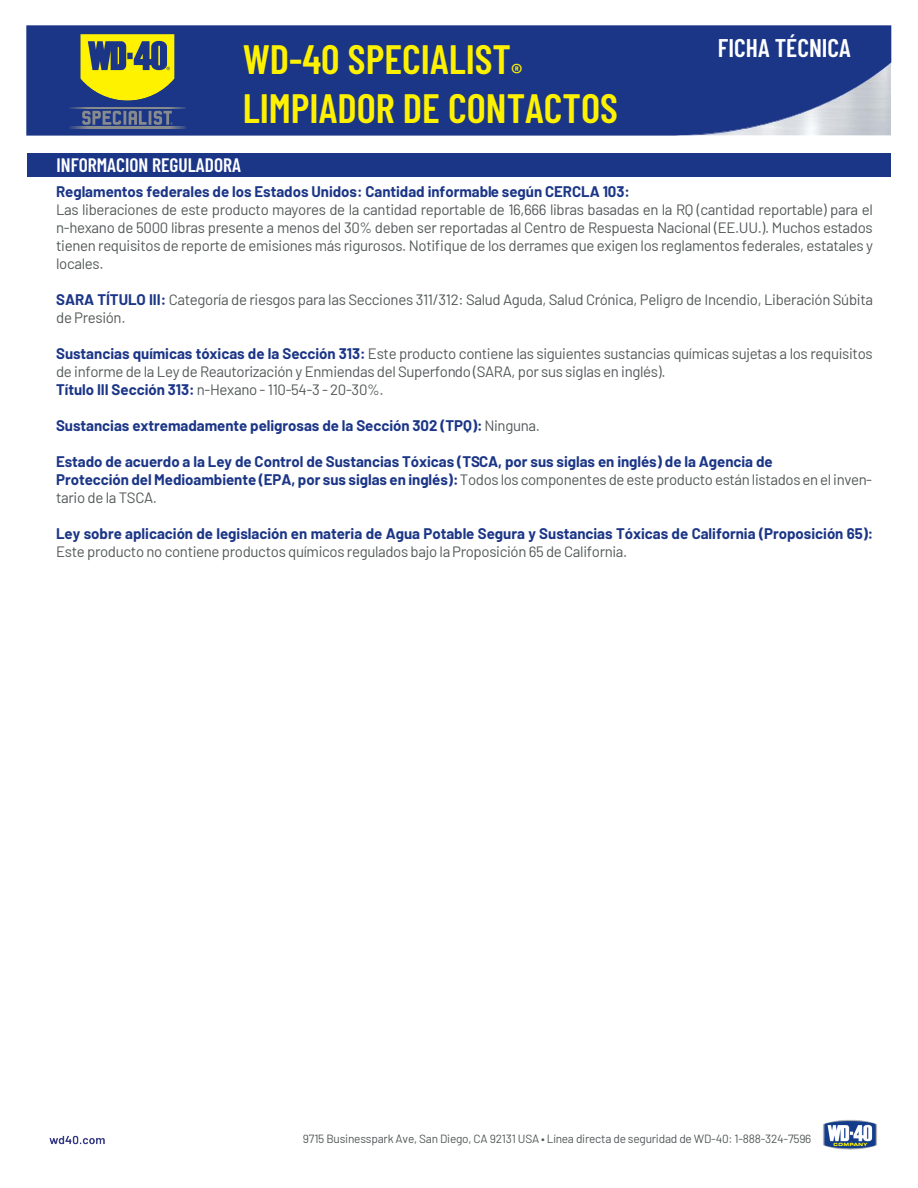
<style>
.page{position:relative;width:918px;height:1188px;background:#fff}
.page>*{position:absolute;margin:0;border:0;box-sizing:border-box;transform-origin:0 0}
.t1{font:600 40.95px/49.1px "Barlow Condensed";color:#fff200}
.t2{font:600 25.5px "Barlow Condensed";color:#fff}
.t3{font:600 24.6px "Barlow Condensed";color:#fff200}
.t4{font:600 19.5px "Barlow Condensed";color:#fff}
.t5{font:15px/18px "Barlow";letter-spacing:-.025em;color:#545859}
.t6{font:700 15px/18px "Barlow";letter-spacing:-.005em;color:#1c3687}
.t7{font:12px "Barlow Condensed";letter-spacing:-.005em;color:#777a7d}
.t8{font:11.85px "Barlow";letter-spacing:-.02em;color:#545859}
.s1{font-weight:700;color:#1c3687}
.s2{font-weight:400;color:#545859}
.s3{font-family:"Calibri"}
</style>
<div class="page">
<svg style="left:26px;top:25px;width:865px;height:111px;background:#28408c"></svg>
<svg style="left:78px;top:32px;width:99px;height:71px;background:#999d3c"></svg>
<svg style="left:69px;top:127px;width:117px;height:1px"></svg>
<svg style="left:69px;top:108px;width:117px;height:1px"></svg>
<svg style="left:82px;top:111px;width:91px;height:14px"></svg>
<div style="left:27px;top:154px;width:864px;height:23px;background:#1c3687"></div>
<img style="left:49px;top:1120px;width:828px;height:30px">
<h1 class="t1" style="left:243px;top:32px;width:377px">WD-40 SPECIALIST<br>LIMPIADOR DE CONTACTOS</h1>
<h3 class="t3" style="left:511px;top:55px;width:12px">®</h3>
<h3 class="t4" style="left:57px;top:152px;width:186px">INFORMACION REGULADORA</h3>
<h2 class="t2" style="left:718px;top:30px;width:135px">FICHA TÉCNICA</h2>
<p class="t6" style="left:56px;top:182px;width:575px">Reglamentos federales de los Estados Unidos: Cantidad informable según CERCLA 103:</p>
<p class="t5" style="left:56px;top:200px;width:819px;text-align:justify">Las liberaciones de este producto mayores de la cantidad reportable de 16,666 libras basadas en la RQ (cantidad reportable) para el n-hexano de 5000 libras presente a menos del 30% deben ser reportadas al Centro de Respuesta Nacional (EE.UU.). Muchos estados tienen requisitos de reporte de emisiones más rigurosos. Notifique de los derrames que exigen los reglamentos federales, estatales y locales.</p>
<p class="t5" style="left:56px;top:290px;width:818px"><span class="s1">SARA TÍTULO III:</span> Categoría de riesgos para las Secciones 311/312: Salud Aguda, Salud Crónica, Peligro de Incendio, Liberación Súbita de Presión.</p>
<p class="t5" style="left:56px;top:344px;width:818px"><span class="s1">Sustancias químicas tóxicas de la Sección 313:</span> Este producto contiene las siguientes sustancias químicas sujetas a los requisitos de informe de la Ley de Reautorización y Enmiendas del Superfondo (SARA, por sus siglas en inglés).<br><span class="s1">Título III Sección 313:</span> n-Hexano - 110-54-3 - 20-30%.</p>
<p class="t6" style="left:56px;top:416px;width:485px">Sustancias extremadamente peligrosas de la Sección 302 (TPQ): <span class="s2">Ninguna.</span></p>
<p class="t6" style="left:56px;top:452px;width:817px">Estado de acuerdo a la Ley de Control de Sustancias Tóxicas (TSCA, por sus siglas en inglés) de la Agencia de<br>Protección del Medioambiente (EPA, por sus siglas en inglés):<span class="s2">Todos loscomponentesdeesteproductoestánlistadosenelinven&shy;tario de la TSCA.</span></p>
<p class="t6" style="left:56px;top:524px;width:819px">Ley sobre aplicación de legislación en materia de Agua Potable Segura y Sustancias Tóxicas de California (Proposición 65):</p>
<p class="t5" style="left:56px;top:542px;width:573px">Este producto no contiene productos químicos regulados bajo laProposición 65 de California.</p>
<p class="t7" style="left:402px;top:1124px;width:402px">9715 Businesspark Ave, San Diego, CA 92131 USA · <span class="s3">WD-40 Emergencias 1-651-603-3431</span></p>
<p class="t8" style="left:303px;top:1131px;width:510px">9715 Businesspark Ave, San Diego, CA 92131 USA • Línea directa de seguridad de WD-40: 1-888-324-7596</p>
</div>
